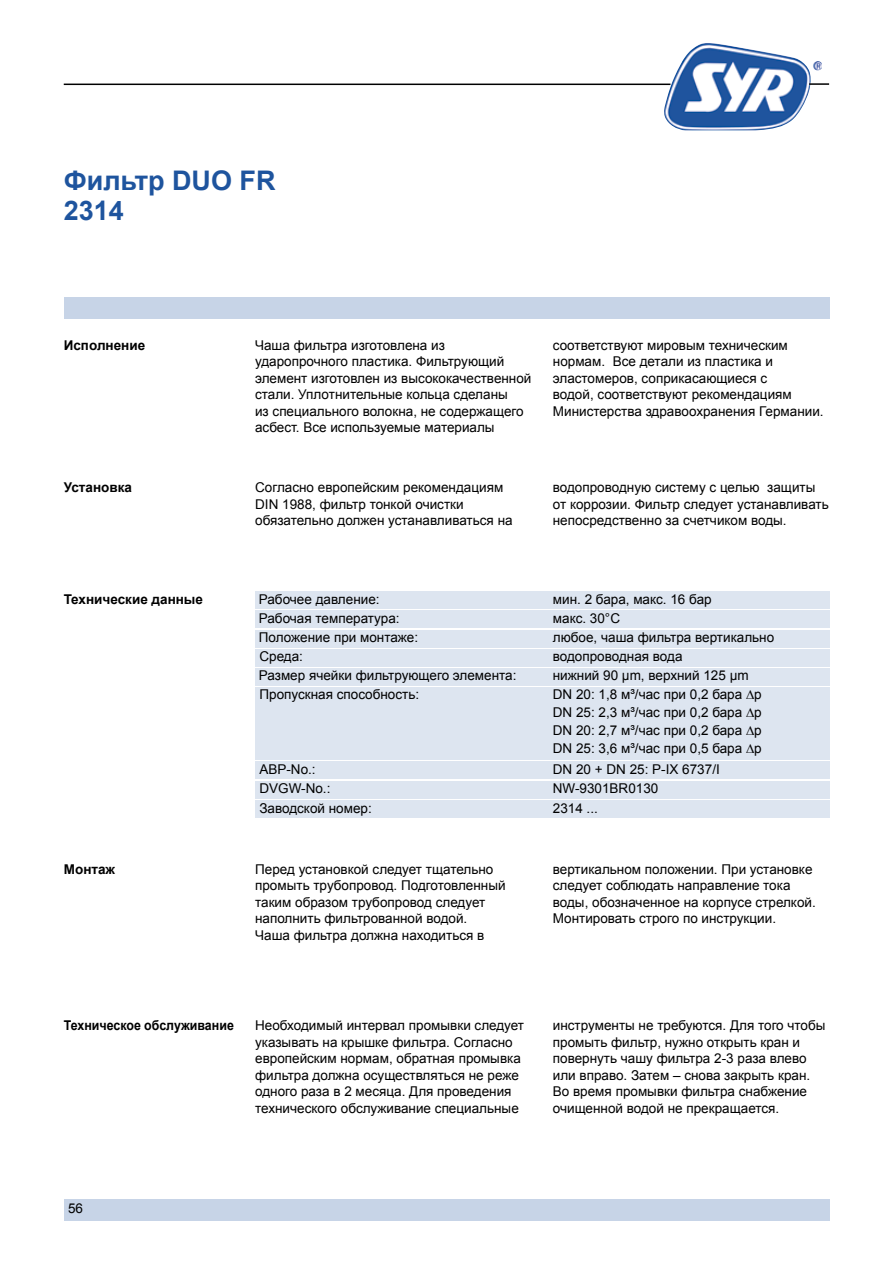
<style>
.page{position:relative;width:893px;height:1263px;background:#fff}
.page>*{position:absolute;margin:0;border:0;box-sizing:border-box;transform-origin:0 0}
.t1{font:700 27px/30px "Arial";color:#1e549e}
.t2{font:13.5px/16.5px "Arial";color:#000}
.t3{font:700 13.5px "Arial";color:#000}
.t4{font:700 13.5px "Arial";color:#000;scale:.92 1}
</style>
<div class="page">
<div style="left:64px;top:298px;width:765px;height:21px;background:#c7d4e7"></div>
<div style="left:64px;top:1199px;width:765px;height:21px;background:#c7d4e7"></div>
<img style="left:663px;top:43px;width:159px;height:87px">
<hr style="left:64px;top:84px;width:606px;height:1px;background:#000">
<hr style="left:809px;top:83px;width:20px;height:2px;background:#000">
<div style="left:255px;top:592px;width:574px;height:17px;background:#dde5f0"></div>
<div style="left:255px;top:611px;width:574px;height:17px;background:#dde5f0"></div>
<div style="left:255px;top:630px;width:574px;height:17px;background:#dde5f0"></div>
<div style="left:255px;top:649px;width:574px;height:17px;background:#dde5f0"></div>
<div style="left:255px;top:687px;width:574px;height:72px;background:#dde5f0"></div>
<div style="left:255px;top:668px;width:574px;height:17px;background:#dde5f0"></div>
<div style="left:255px;top:762px;width:574px;height:17px;background:#dde5f0"></div>
<div style="left:255px;top:801px;width:574px;height:17px;background:#dde5f0"></div>
<div style="left:255px;top:781px;width:574px;height:17px;background:#dde5f0"></div>
<h1 class="t1" style="left:64px;top:166px;width:213px">Фильтр DUO FR<br>2314</h1>
<p class="t3" style="left:64px;top:336px;width:83px">Исполнение</p>
<p class="t3" style="left:64px;top:479px;width:70px">Установка</p>
<p class="t2" style="left:255px;top:337px;width:278px">Чаша фильтра изготовлена из ударопрочного пластика. Фильтрующий элемент изготовлен из высококачественной стали. Уплотнительные кольца сделаны<br>из специального волокна, не содержащего асбест. Все используемые материалы</p>
<p class="t2" style="left:255px;top:479px;width:259px">Согласно европейским рекомендациям<br>DIN 1988, фильтр тонкой очистки обязательно должен устанавливаться на</p>
<p class="t2" style="left:553px;top:337px;width:272px">соответствуют мировым техническим нормам. Все детали из пластика и эластомеров, соприкасающиеся с<br>водой, соответствуют рекомендациям Министерства здравоохранения Германии.</p>
<p class="t2" style="left:553px;top:479px;width:277px">водопроводную систему с целью защиты от коррозии. Фильтр следует устанавливать непосредственно за счетчиком воды.</p>
<p class="t3" style="left:64px;top:590px;width:141px">Технические данные</p>
<p class="t3" style="left:64px;top:860px;width:53px">Монтаж</p>
<p class="t2" style="left:259px;top:591px;width:122px">Рабочее давление:</p>
<p class="t2" style="left:553px;top:591px;width:160px">мин. 2 бара, макс. 16 бар</p>
<p class="t2" style="left:259px;top:610px;width:142px">Рабочая температура:</p>
<p class="t2" style="left:553px;top:610px;width:69px">макс. 30°С</p>
<p class="t2" style="left:259px;top:629px;width:161px">Положение при монтаже:</p>
<p class="t2" style="left:553px;top:629px;width:223px">любое, чаша фильтра вертикально</p>
<p class="t2" style="left:259px;top:648px;width:45px">Среда:</p>
<p class="t2" style="left:553px;top:648px;width:131px">водопроводная вода</p>
<p class="t2" style="left:259px;top:686px;width:161px">Пропускная способность:</p>
<p class="t2" style="left:553px;top:685px;width:210px;line-height:18px;text-align:justify">DN 20: 1,8 м³/час при 0,2 бара ∆p DN 25: 2,3 м³/час при 0,2 бара ∆p DN 20: 2,7 м³/час при 0,2 бара ∆p DN 25: 3,6 м³/час при 0,5 бара ∆p</p>
<p class="t2" style="left:259px;top:667px;width:259px">Размер ячейки фильтрующего элемента:</p>
<p class="t2" style="left:553px;top:667px;width:197px">нижний 90 µm, верхний 125 µm</p>
<p class="t2" style="left:259px;top:761px;width:58px">ABP-No.:</p>
<p class="t2" style="left:553px;top:761px;width:168px">DN 20 + DN 25: P-IX 6737/I</p>
<p class="t2" style="left:259px;top:800px;width:114px">Заводской номер:</p>
<p class="t2" style="left:553px;top:800px;width:47px">2314 ...</p>
<p class="t2" style="left:259px;top:780px;width:73px">DVGW-No.:</p>
<p class="t2" style="left:553px;top:780px;width:107px">NW-9301BR0130</p>
<p class="t2" style="left:255px;top:861px;width:252px">Перед установкой следует тщательно промыть трубопровод. Подготовленный таким образом трубопровод следует наполнить фильтрованной водой.<br>Чаша фильтра должна находиться в</p>
<p class="t2" style="left:553px;top:861px;width:264px">вертикальном положении. При установке следует соблюдать направление тока воды, обозначенное на корпусе стрелкой.<br>Монтировать строго по инструкции.</p>
<p class="t4" style="left:64px;top:1017px;width:186px">Техническое обслуживание</p>
<p class="t2" style="left:255px;top:1017px;width:270px">Необходимый интервал промывки следует указывать на крышке фильтра. Согласно европейским нормам, обратная промывка фильтра должна осуществляться не реже одного раза в 2 месяца. Для проведения технического обслуживание специальные</p>
<p class="t2" style="left:553px;top:1017px;width:274px">инструменты не требуются. Для того чтобы промыть фильтр, нужно открыть кран и повернуть чашу фильтра 2-3 раза влево или вправо. Затем – снова закрыть кран.<br>Во время промывки фильтра снабжение очищенной водой не прекращается.</p>
<p class="t2" style="left:68px;top:1200px;width:17px">56</p>
</div>
